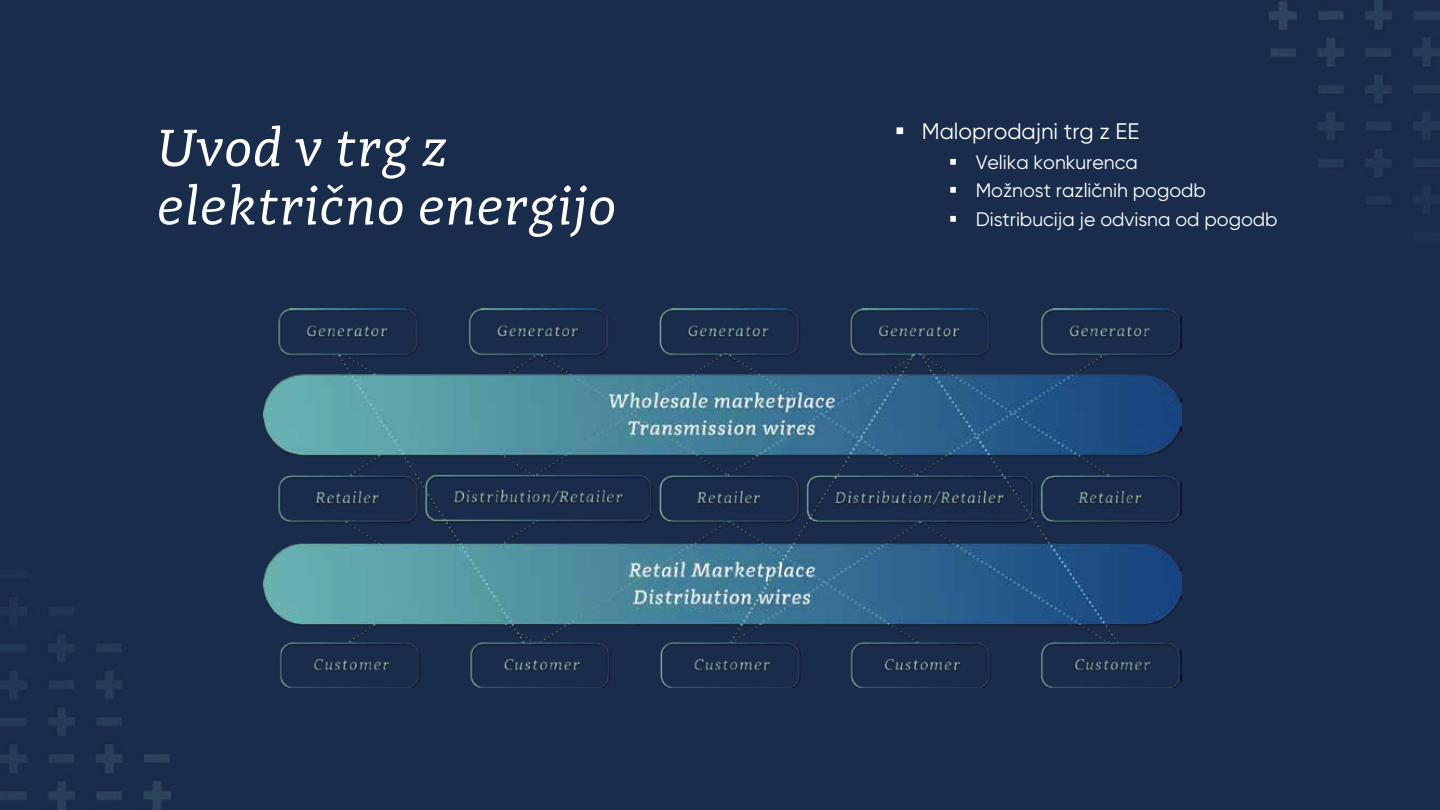
<style>
.page{position:relative;width:1440px;height:810px;background:#1a2c4b}
.page>*{position:absolute;margin:0;border:0;box-sizing:border-box;transform-origin:0 0}
.t1{font:italic 54px/58.3px "Adagio Slab";color:#fff}
.t2{font:22.5px "Gilroy";color:#fff}
.t3{font:19.5px/28.5px "Gilroy";color:#fff}
</style>
<div class="page">
<img style="left:264px;top:309px;width:918px;height:379px">
<img style="left:1269px;top:0;width:171px;height:237px">
<img style="left:0;top:570px;width:171px;height:240px">
<h1 class="t1" style="left:160px;top:119px;width:462px">Uvod v trg z električno energijo</h1>
<p class="t2" style="left:922px;top:117px;width:219px">Maloprodajni trg z EE</p>
<p class="t3" style="left:976px;top:148px;width:303px">Velika konkurenca<br>Možnost različnih pogodb<br>Distribucija je odvisna od pogodb</p>
</div>
